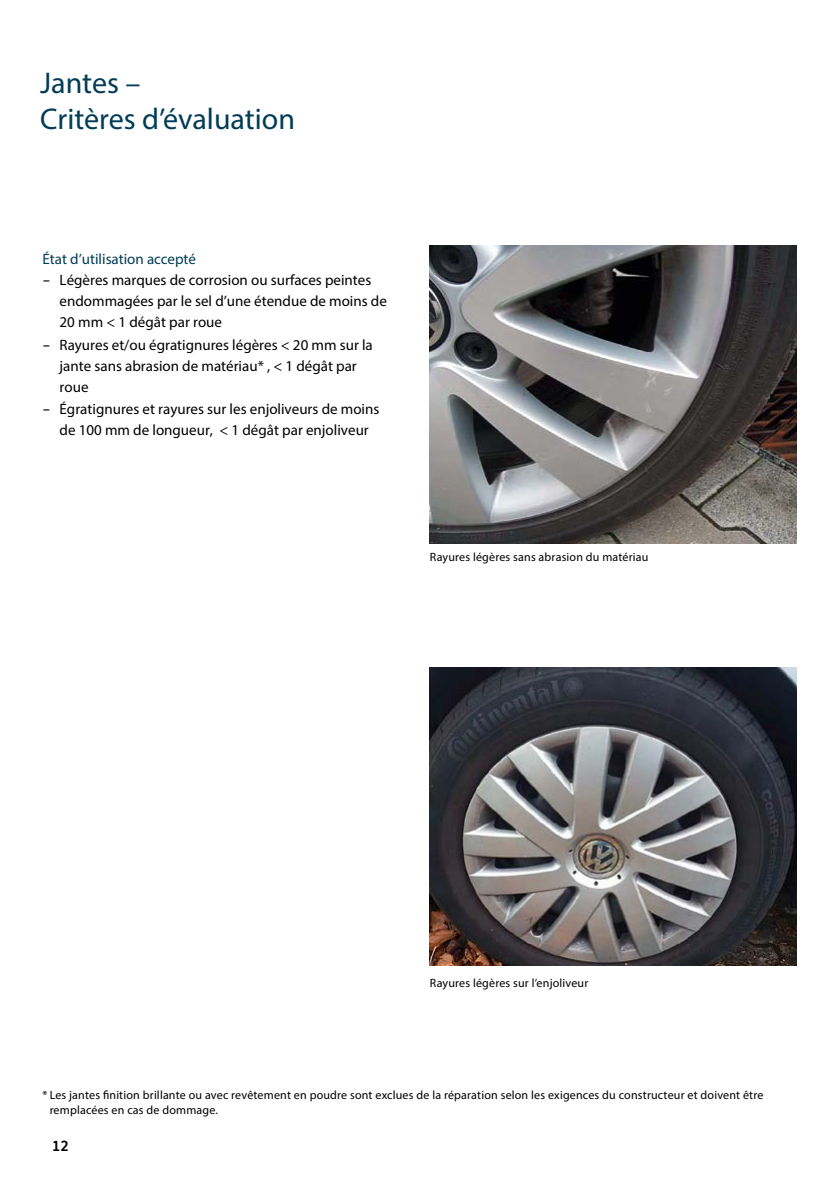
<style>
.page{position:relative;width:840px;height:1191px;background:#fff}
.page>*{position:absolute;margin:0;border:0;box-sizing:border-box;transform-origin:0 0}
.t1{font:30px/36px "Myriad Pro";color:#003c57}
.t2{font:15px/21px "Myriad Pro";color:#000}
.t3{font:15px "Myriad Pro";color:#003c57}
.t4{font:700 15px "VW Text";color:#000}
.t5{font:12px/14.4px "Myriad Pro";letter-spacing:.015em;color:#000}
.s1{font-family:"VW Text"}
</style>
<div class="page">
<img style="left:429px;top:668px;width:366px;height:297px">
<img style="left:429px;top:246px;width:366px;height:297px">
<h1 class="t1" style="left:40px;top:64px;width:256px">Jantes –<br>Critères d’évaluation</h1>
<p class="t3" style="left:43px;top:249px;width:155px">État d’utilisation accepté</p>
<p class="t2" style="left:60px;top:269px;width:328px;text-indent:-17px"><span class="s1">–</span> Légères marques de corrosion ou surfaces peintes endommagées par le sel d’une étendue de moins de<br>20 mm &lt; 1 dégât par roue</p>
<p class="t2" style="left:60px;top:334px;width:314px;text-indent:-17px"><span class="s1">–</span> Rayures et/ou égratignures légères &lt; 20 mm sur la jante sans abrasion de matériau* , &lt; 1 dégât par roue</p>
<p class="t2" style="left:43px;top:399px;width:338px;text-align:center"><span class="s1">–</span> Égratignures et rayures sur les enjoliveurs de moins de 100 mm de longueur, &lt; 1 dégât par enjoliveur</p>
<p class="t5" style="left:429px;top:550px;width:220px">Rayures légères sans abrasion du matériau</p>
<p class="t5" style="left:429px;top:975px;width:160px">Rayures légères sur l’enjoliveur</p>
<p class="t5" style="left:50px;top:1088px;width:714px;text-indent:-7px">* Les jantes finition brillante ou avec revêtement en poudre sont exclues de la réparation selon les exigences du constructeur et doivent être remplacées en cas de dommage.</p>
<p class="t4" style="left:52px;top:1136px;width:18px">12</p>
</div>
